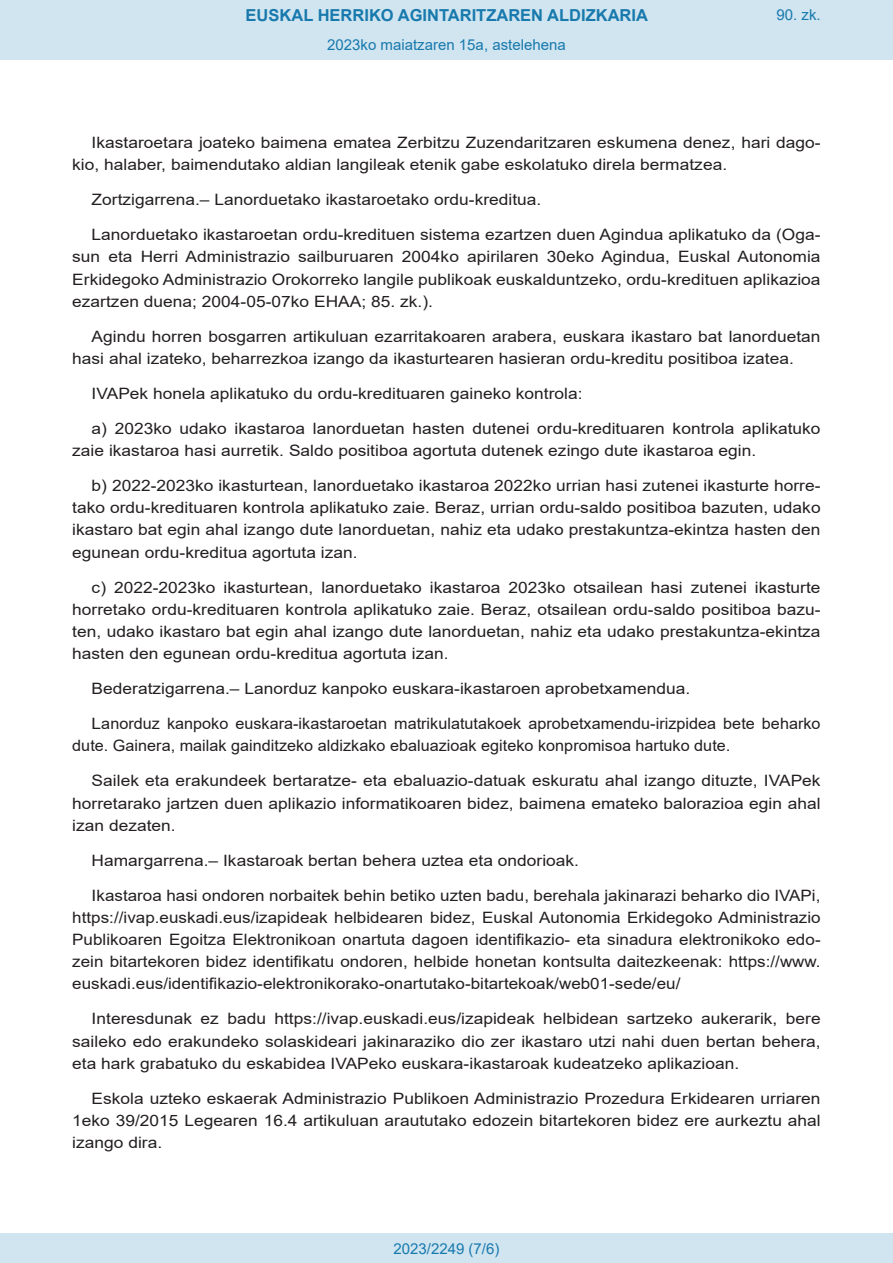
<style>
.page{position:relative;width:893px;height:1263px;background:#fff}
.page>*{position:absolute;margin:0;border:0;box-sizing:border-box;transform-origin:0 0}
.t1{font:700 16.5px "Arial";color:#1879ad}
.BOPVDetalle{font:15.6px/22.2px "Arial";color:#231f20;text-align:justify;scale:1.11 1}
.Paginacion_Centro{font:15px "Arial";color:#1879ad}
</style>
<div class="page">
<div style="left:0;top:0;width:893px;height:60px;background:#d0e5f0"></div>
<div style="left:0;top:1233px;width:893px;height:30px;background:#d0e5f0"></div>
<p class="t1" style="left:246px;top:3px;width:404px">EUSKAL HERRIKO AGINTARITZAREN ALDIZKARIA</p>
<p class="Paginacion_Centro" style="left:327px;top:35px;width:240px">2023ko maiatzaren 15a, astelehena</p>
<p class="Paginacion_Centro" style="left:776px;top:5px;width:46px">90. zk.</p>
<p class="BOPVDetalle" style="left:72px;top:131px;width:676px;text-indent:19px">Ikastaroetara joateko baimena ematea Zerbitzu Zuzendaritzaren eskumena denez, hari dago&shy;kio, halaber, baimendutako aldian langileak etenik gabe eskolatuko direla bermatzea.</p>
<p class="BOPVDetalle" style="left:92px;top:189px;width:407px">Zortzigarrena.– Lanorduetako ikastaroetako ordu-kreditua.</p>
<p class="BOPVDetalle" style="left:72px;top:224px;width:676px;text-indent:19px">Lanorduetako ikastaroetan ordu-kredituen sistema ezartzen duen Agindua aplikatuko da (Oga&shy;sun eta Herri Administrazio sailburuaren 2004ko apirilaren 30eko Agindua, Euskal Autonomia Erkidegoko Administrazio Orokorreko langile publikoak euskalduntzeko, ordu-kredituen aplikazioa ezartzen duena; 2004-05-07ko EHAA; 85. zk.).</p>
<p class="BOPVDetalle" style="left:72px;top:325px;width:676px;text-indent:19px">Agindu horren bosgarren artikuluan ezarritakoaren arabera, euskara ikastaro bat lanorduetan hasi ahal izateko, beharrezkoa izango da ikasturtearen hasieran ordu-kreditu positiboa izatea.</p>
<p class="BOPVDetalle" style="left:92px;top:382px;width:444px">IVAPek honela aplikatuko du ordu-kredituaren gaineko kontrola:</p>
<p class="BOPVDetalle" style="left:72px;top:417px;width:676px;text-indent:19px">a) 2023ko udako ikastaroa lanorduetan hasten dutenei ordu-kredituaren kontrola aplikatuko zaie ikastaroa hasi aurretik. Saldo positiboa agortuta dutenek ezingo dute ikastaroa egin.</p>
<p class="BOPVDetalle" style="left:72px;top:474px;width:676px;text-indent:19px">b) 2022-2023ko ikasturtean, lanorduetako ikastaroa 2022ko urrian hasi zutenei ikasturte horre&shy;tako ordu-kredituaren kontrola aplikatuko zaie. Beraz, urrian ordu-saldo positiboa bazuten, udako ikastaro bat egin ahal izango dute lanorduetan, nahiz eta udako prestakuntza-ekintza hasten den egunean ordu-kreditua agortuta izan.</p>
<p class="BOPVDetalle" style="left:72px;top:576px;width:676px;text-indent:19px">c) 2022-2023ko ikasturtean, lanorduetako ikastaroa 2023ko otsailean hasi zutenei ikasturte horretako ordu-kredituaren kontrola aplikatuko zaie. Beraz, otsailean ordu-saldo positiboa bazu&shy;ten, udako ikastaro bat egin ahal izango dute lanorduetan, nahiz eta udako prestakuntza-ekintza hasten den egunean ordu-kreditua agortuta izan.</p>
<p class="BOPVDetalle" style="left:92px;top:677px;width:541px">Bederatzigarrena.– Lanorduz kanpoko euskara-ikastaroen aprobetxamendua.</p>
<p class="BOPVDetalle" style="left:72px;top:712px;width:676px;text-indent:19px">Lanorduz kanpoko euskara-ikastaroetan matrikulatutakoek aprobetxamendu-irizpidea bete beharko dute. Gainera, mailak gainditzeko aldizkako ebaluazioak egiteko konpromisoa hartuko dute.</p>
<p class="BOPVDetalle" style="left:72px;top:770px;width:676px;text-indent:19px">Sailek eta erakundeek bertaratze- eta ebaluazio-datuak eskuratu ahal izango dituzte, IVAPek horretarako jartzen duen aplikazio informatikoaren bidez, baimena emateko balorazioa egin ahal izan dezaten.</p>
<p class="BOPVDetalle" style="left:92px;top:849px;width:441px">Hamargarrena.– Ikastaroak bertan behera uztea eta ondorioak.</p>
<p class="BOPVDetalle" style="left:72px;top:884px;width:676px;text-indent:19px">Ikastaroa hasi ondoren norbaitek behin betiko uzten badu, berehala jakinarazi beharko dio IVAPi, https://ivap.euskadi.eus/izapideak helbidearen bidez, Euskal Autonomia Erkidegoko Administrazio Publikoaren Egoitza Elektronikoan onartuta dagoen identifikazio- eta sinadura elektronikoko edo&shy;zein bitartekoren bidez identifikatu ondoren, helbide honetan kontsulta daitezkeenak: https://www. euskadi.eus/identifikazio-elektronikorako-onartutako-bitartekoak/web01-sede/eu/</p>
<p class="BOPVDetalle" style="left:72px;top:1008px;width:676px;text-indent:19px">Interesdunak ez badu https://ivap.euskadi.eus/izapideak helbidean sartzeko aukerarik, bere saileko edo erakundeko solaskideari jakinaraziko dio zer ikastaro utzi nahi duen bertan behera, eta hark grabatuko du eskabidea IVAPeko euskara-ikastaroak kudeatzeko aplikazioan.</p>
<p class="BOPVDetalle" style="left:72px;top:1087px;width:676px;text-indent:19px">Eskola uzteko eskaerak Administrazio Publikoen Administrazio Prozedura Erkidearen urriaren 1eko 39/2015 Legearen 16.4 artikuluan araututako edozein bitartekoren bidez ere aurkeztu ahal izango dira.</p>
<p class="Paginacion_Centro" style="left:393px;top:1238px;width:107px">2023/2249 (7/6)</p>
</div>
